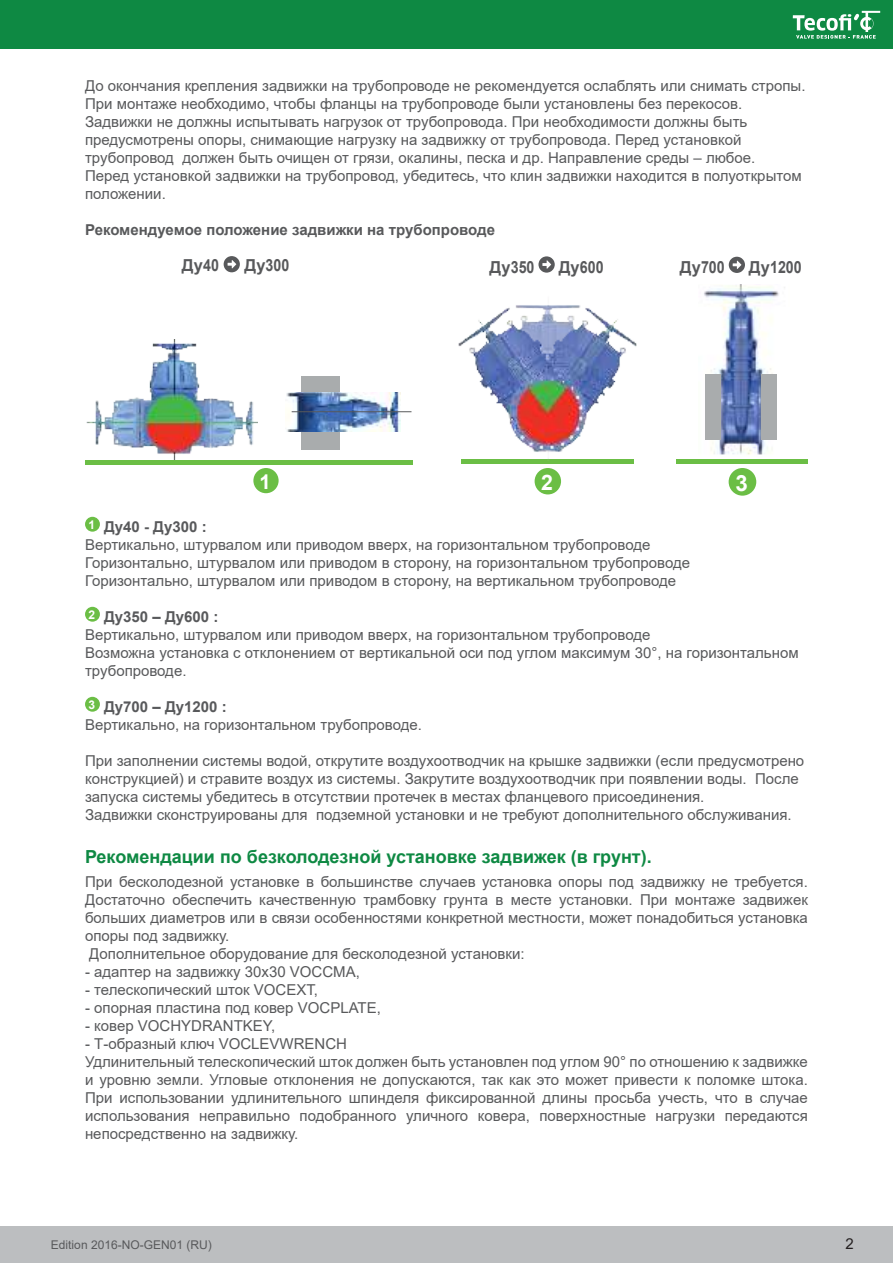
<style>
.page{position:relative;width:893px;height:1263px;background:#fff}
.page>*{position:absolute;margin:0;border:0;box-sizing:border-box;transform-origin:0 0}
.t1{font:700 22.35px "Arial";color:#fff}
.t2{font:700 21.3px "Arial";color:#fff}
.t3{font:700 20.4px "Arial";color:#fff}
.t4{font:700 18px "Arial";color:#0e8943}
.t5{font:700 16.8px "Arial";color:#58595b;scale:.85 1}
.t6{font:700 16.5px "Arial";color:#58595b}
.t7{font:15px/18px "Arial";color:#58595b}
.t8{font:700 15px "Arial";color:#58595b}
.t9{font:15px "Arial";color:#231f20}
.t10{font:12px "Arial";color:#58595b}
.s1{font-size:16.8px}
.s2{font-size:16.5px}
.s3{font-weight:700}
</style>
<div class="page">
<div style="left:0;top:1227px;width:893px;height:36px;background:#bcbec0"></div>
<div style="left:253px;top:468px;width:26px;height:25px;background:#6bbe45;border-radius:50%"></div>
<img style="left:704px;top:284px;width:81px;height:171px">
<div style="left:705px;top:374px;width:16px;height:66px;background:#a9acad"></div>
<div style="left:761px;top:374px;width:16px;height:66px;background:#a9acad"></div>
<div style="left:301px;top:377px;width:38px;height:73px;background:#a9acad"></div>
<img style="left:286px;top:392px;width:115px;height:40px">
<hr style="left:292px;top:411px;width:119px;height:1px;background:#58595b">
<div style="left:535px;top:468px;width:26px;height:26px;background:#6bbe45;border-radius:50%"></div>
<div style="left:729px;top:468px;width:27px;height:28px;background:#6bbe45;border-radius:50%"></div>
<div style="left:85px;top:460px;width:328px;height:5px;background:#6bbe45"></div>
<hr style="left:676px;top:460px;width:132px;height:4px;background:#6bbe45">
<img style="left:458px;top:305px;width:179px;height:159px">
<img style="left:86px;top:340px;width:172px;height:119px">
<svg style="left:224px;top:256px;width:16px;height:16px"></svg>
<svg style="left:538px;top:256px;width:17px;height:17px"></svg>
<svg style="left:729px;top:257px;width:16px;height:16px"></svg>
<div style="left:85px;top:517px;width:15px;height:15px;background:#6bbe45;border-radius:50%"></div>
<div style="left:85px;top:607px;width:15px;height:15px;background:#6bbe45;border-radius:50%"></div>
<div style="left:85px;top:697px;width:15px;height:15px;background:#6bbe45;border-radius:50%"></div>
<div style="left:0;top:0;width:893px;height:48px;background:#0e8943"></div>
<svg style="left:792px;top:10px;width:89px;height:29px"></svg>
<p class="t7" style="left:85px;top:77px;width:722px">До окончания крепления задвижки на трубопроводе не рекомендуется ослаблять или снимать стропы.<br>При монтаже необходимо, чтобы фланцы на трубопроводе были установлены без перекосов.<br>Задвижки не должны испытывать нагрузок от трубопровода. При необходимости должны быть предусмотрены опоры, снимающие нагрузку на задвижку от трубопровода. Перед установкой трубопровод должен быть очищен от грязи, окалины, песка и др. Направление среды – любое.<br>Перед установкой задвижки на трубопровод, убедитесь, что клин задвижки находится в полуоткрытом положении.</p>
<p class="t8" style="left:85px;top:219px;width:412px">Рекомендуемое положение задвижки на трубопроводе</p>
<p class="t6" style="left:182px;top:254px;width:38px">Ду<span class="s1">40</span></p>
<p class="t5" style="left:245px;top:253px;width:54px"><span class="s2">Ду</span>300</p>
<p class="t5" style="left:490px;top:255px;width:54px"><span class="s2">Ду</span>350</p>
<p class="t5" style="left:559px;top:255px;width:54px"><span class="s2">Ду</span>600</p>
<p class="t5" style="left:680px;top:255px;width:54px"><span class="s2">Ду</span>700</p>
<p class="t5" style="left:749px;top:255px;width:64px"><span class="s2">Ду</span>1200</p>
<h3 class="t3" style="left:259px;top:467px;width:13px">1</h3>
<h2 class="t2" style="left:541px;top:467px;width:13px">2</h2>
<h1 class="t1" style="left:735px;top:470px;width:14px">3</h1>
<p class="t7" style="left:85px;top:517px;width:607px"><sup>1</sup> <span class="s3">Ду40 - Ду300 :<br></span>Вертикально, штурвалом или приводом вверх, на горизонтальном трубопроводе Горизонтально, штурвалом или приводом в сторону, на горизонтальном трубопроводе Горизонтально, штурвалом или приводом в сторону, на вертикальном трубопроводе</p>
<p class="t7" style="left:85px;top:607px;width:715px"><sup>2</sup> <span class="s3">Ду350 – Ду600 :<br></span>Вертикально, штурвалом или приводом вверх, на горизонтальном трубопроводе<br>Возможна установка с отклонением от вертикальной оси под углом максимум 30°, на горизонтальном трубопроводе.</p>
<p class="t7" style="left:85px;top:697px;width:338px"><sup>3</sup> <span class="s3">Ду700 – Ду1200 :<br></span>Вертикально, на горизонтальном трубопроводе.</p>
<p class="t7" style="left:85px;top:751px;width:721px">При заполнении системы водой, открутите воздухоотводчик на крышке задвижки (если предусмотрено конструкцией) и стравите воздух из системы. Закрутите воздухоотводчик при появлении воды. После запуска системы убедитесь в отсутствии протечек в местах фланцевого присоединения.<br>Задвижки сконструированы для подземной установки и не требуют дополнительного обслуживания.</p>
<p class="t4" style="left:85px;top:844px;width:568px">Рекомендации по безколодезной установке задвижек (в грунт).</p>
<p class="t7" style="left:85px;top:872px;width:724px">При бесколодезной установке в большинстве случаев установка опоры под задвижку не требуется.<br>Достаточно обеспечить качественную трамбовку грунта в месте установки. При монтаже задвижек больших диаметров или в связи особенностями конкретной местности, может понадобиться установка опоры под задвижку.<br>Дополнительное оборудование для бесколодезной установки:</p>
<p class="t7" style="left:85px;top:962px;width:276px">- адаптер на задвижку 30х30 VOCCMA,</p>
<p class="t7" style="left:85px;top:980px;width:235px">- телескопический шток VOCEXT,</p>
<p class="t7" style="left:85px;top:998px;width:297px">- опорная пластина под ковер VOCPLATE,</p>
<p class="t7" style="left:85px;top:1016px;width:192px">- ковер VOCHYDRANTKEY,</p>
<p class="t7" style="left:85px;top:1034px;width:724px">- Т-образный ключ VOCLEVWRENCH<br>Удлинительный телескопический шток должен быть установлен под углом 90° по отношению к задвижке и уровню земли. Угловые отклонения не допускаются, так как это может привести к поломке штока.<br>При использовании удлинительного шпинделя фиксированной длины просьба учесть, что в случае использования неправильно подобранного уличного ковера, поверхностные нагрузки передаются непосредственно на задвижку.</p>
<p class="t10" style="left:51px;top:1240px;width:162px">Edition 2016-NO-GEN01 (RU)</p>
<p class="t9" style="left:845px;top:1238px;width:10px">2</p>
</div>
